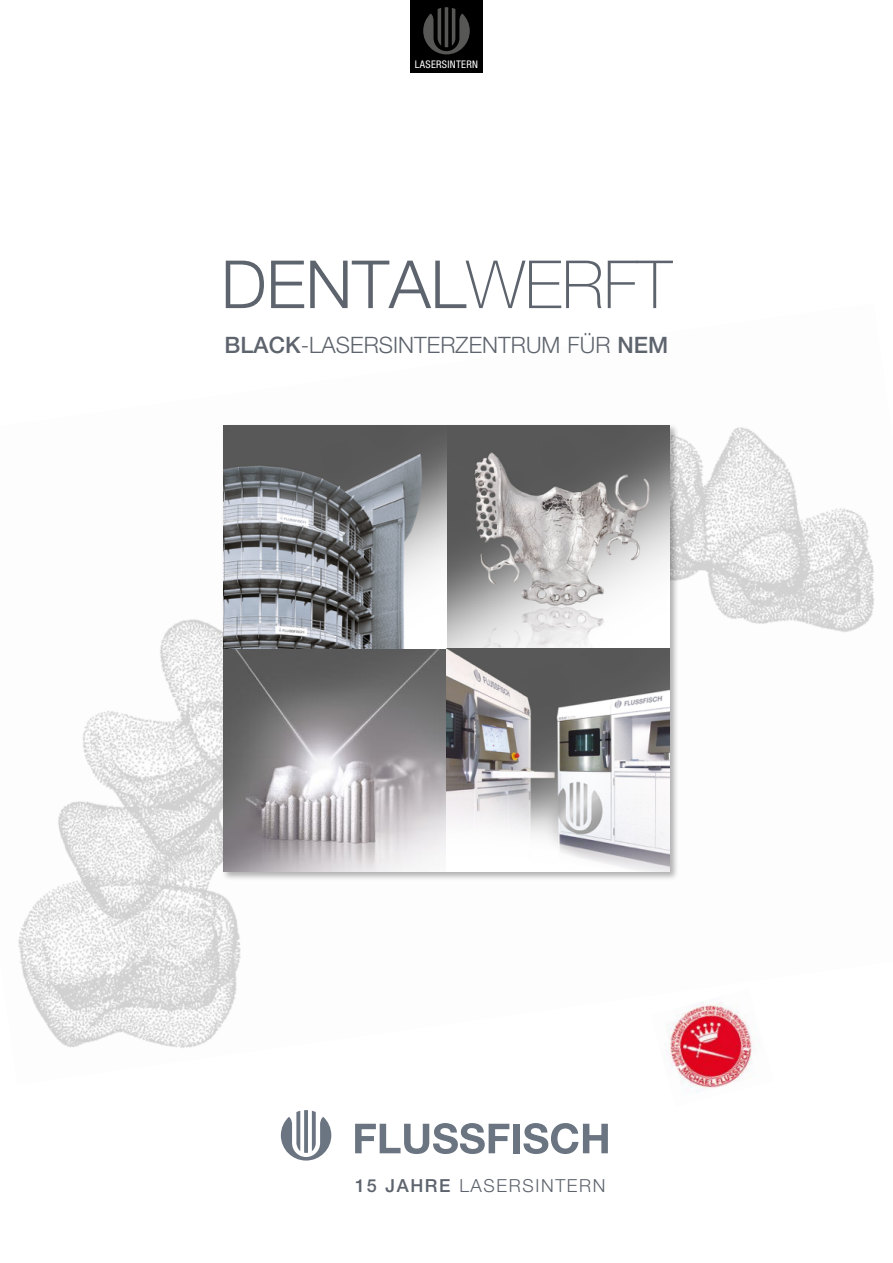
<style>
.page{position:relative;width:893px;height:1263px;background:#fff}
.page>*{position:absolute;margin:0;border:0;box-sizing:border-box;transform-origin:0 0}
.t1{font:300 66.45px "Helvetica Neue CE";letter-spacing:-.005em;color:#5e646d}
.t2{font:300 22.65px "Helvetica Neue CE";letter-spacing:.005em;color:#5e646d}
.t3{font:300 18px "Helvetica Neue CE";letter-spacing:.09em;color:#5e646d}
.t4{font:condensed 10.5px "Helvetica Neue";letter-spacing:.03em;color:#fff}
.s1{font-weight:100}
.s2{font-weight:500}
</style>
<div class="page">
<img style="left:18px;top:427px;width:856px;height:621px">
<div style="left:221px;top:423px;width:458px;height:458px;background:#000;opacity:.3"></div>
<img style="left:223px;top:425px;width:447px;height:447px">
<svg style="left:446px;top:425px;width:224px;height:223px"></svg>
<img style="left:651px;top:989px;width:123px;height:104px">
<div style="left:410px;top:0;width:73px;height:72px;background:#000"></div>
<svg style="left:423px;top:7px;width:47px;height:47px"></svg>
<svg style="left:355px;top:1123px;width:154px;height:31px"></svg>
<div style="left:513px;top:1124px;width:7px;height:29px;background:#6b7481"></div>
<svg style="left:523px;top:1123px;width:85px;height:31px"></svg>
<svg style="left:281px;top:1110px;width:50px;height:50px"></svg>
<p class="t4" style="left:415px;top:58px;width:65px">LASERSINTERN</p>
<h1 class="t1" style="left:221px;top:244px;width:452px">DENTAL<span class="s1">WERFT</span></h1>
<p class="t2" style="left:225px;top:331px;width:445px"><span class="s2">BLACK</span>-LASERSINTERZENTRUM FÜR <span class="s2">NEM</span></p>
<p class="t3" style="left:355px;top:1175px;width:252px"><span class="s2">15 JAHRE</span> LASERSINTERN</p>
</div>
